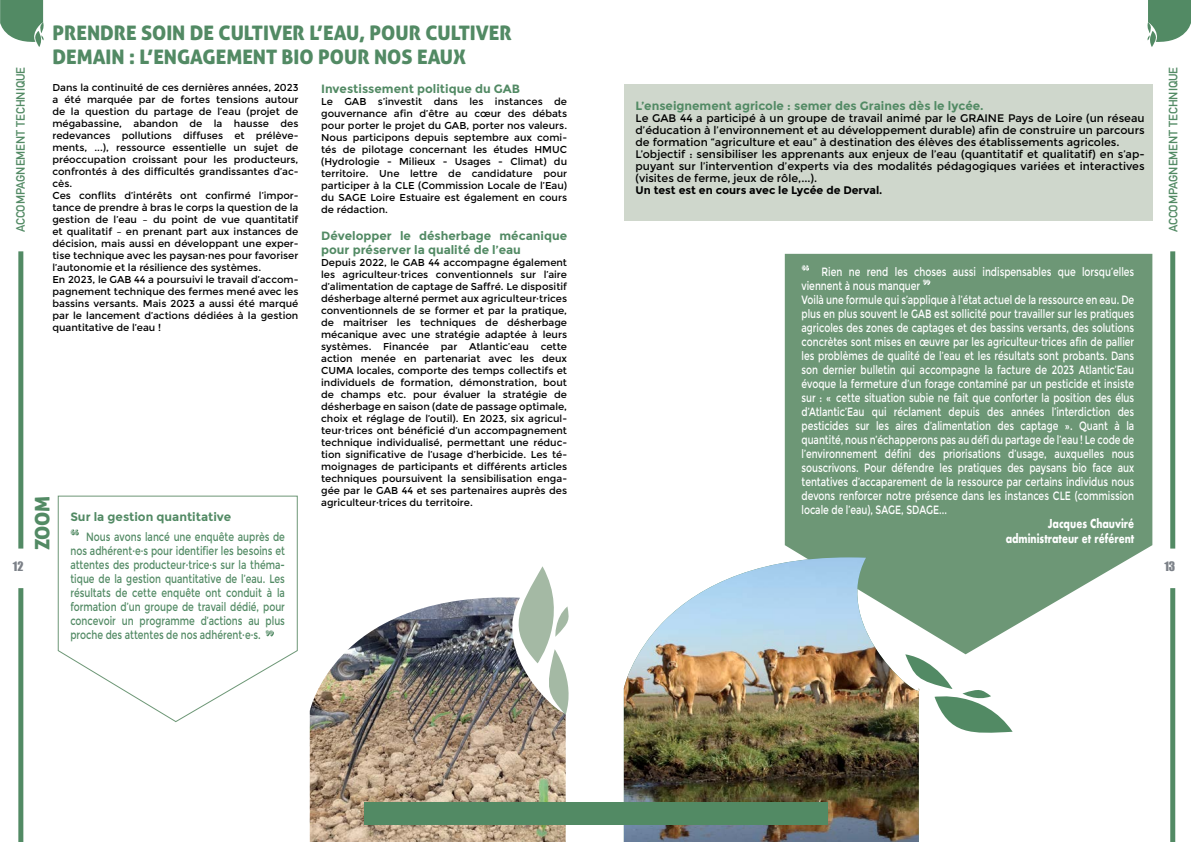
<style>
.page{position:relative;width:1191px;height:842px;background:#fff}
.page>*{position:absolute;margin:0;border:0;box-sizing:border-box;transform-origin:0 0}
.t1{font:20px/24px "Aller Display";color:#528a64}
.t2{font:12px/14px "Montserrat";color:#fff;scale:.77 1}
.t3{font:12px/14px "Montserrat";color:#528a64;text-align:justify;scale:.77 1}
.t4{font:700 12px/14.4px "Montserrat";color:#528a64}
.t5{font:700 12px "DIN Alternate";color:#528a64}
.t6{font:700 12px/14.4px "Futura";color:#fff;text-align:right;scale:.77 1}
.t7{font:12px "Impact";color:#7c8188}
.t8{font:11px/12px "Montserrat";color:#000}
.t9{font:700 11px "Montserrat";color:#000}
.t10{font:10px/12px "Montserrat";color:#000;text-align:justify}
</style>
<div class="page">
<svg style="left:785px;top:254px;width:367px;height:400px;fill:#6d9776"></svg>
<svg style="left:785px;top:550px;width:141px;height:104px;fill:#6d9776"></svg>
<img style="left:624px;top:557px;width:295px;height:285px">
<img style="left:310px;top:597px;width:256px;height:245px">
<svg style="left:505px;top:566px;width:64px;height:149px"></svg>
<div style="left:18px;top:251px;width:5px;height:298px;background:#528a64"></div>
<div style="left:18px;top:588px;width:5px;height:254px;background:#528a64"></div>
<svg style="left:801px;top:265px;width:8px;height:6px"></svg>
<svg style="left:922px;top:279px;width:8px;height:6px"></svg>
<div style="left:624px;top:85px;width:528px;height:136px;background:#cfd7cc"></div>
<div style="left:1170px;top:251px;width:5px;height:298px;background:#528a64"></div>
<div style="left:1170px;top:588px;width:5px;height:254px;background:#528a64"></div>
<div style="left:596px;top:802px;width:232px;height:22px;background:#528a64"></div>
<div style="left:364px;top:802px;width:231px;height:22px;background:#528a64"></div>
<svg style="left:57px;top:495px;width:241px;height:227px"></svg>
<svg style="left:70px;top:529px;width:9px;height:6px"></svg>
<svg style="left:265px;top:630px;width:9px;height:6px"></svg>
<svg style="left:1147px;top:0;width:44px;height:47px"></svg>
<svg style="left:0;top:0;width:44px;height:47px"></svg>
<svg style="left:905px;top:654px;width:107px;height:82px"></svg>
<h1 class="t1" style="left:52px;top:20px;width:461px">PRENDRE SOIN DE CULTIVER L’EAU, POUR CULTIVER<br>DEMAIN : L’ENGAGEMENT BIO POUR NOS EAUX</h1>
<p class="t10" style="left:52px;top:82px;width:247px;text-align:left">Dans la continuité de ces dernières années, 2023 a été marquée par de fortes tensions autour de la question du partage de l’eau (projet de mégabassine, abandon de la hausse des redevances pollutions diffuses et prélève&shy;ments, ...), ressource essentielle un sujet de préoccupation croissant pour les producteurs, confrontés à des difficultés grandissantes d’ac&shy;cès.<br>Ces conflits d’intérêts ont confirmé l’impor&shy;tance de prendre à bras le corps la question de la gestion de l’eau – du point de vue quantitatif et qualitatif – en prenant part aux instances de décision, mais aussi en développant une exper&shy;tise technique avec les paysan·nes pour favoriser l’autonomie et la résilience des systèmes.<br>En 2023, le GAB 44 a poursuivi le travail d’accom&shy;pagnement technique des fermes mené avec les bassins versants. Mais 2023 a aussi été marqué par le lancement d’actions dédiées à la gestion quantitative de l’eau !</p>
<p class="t4" style="left:321px;top:82px;width:200px">Investissement politique du GAB</p>
<p class="t5" style="left:11px;top:232px;width:167px;rotate:-90deg">ACCOMPAGNEMENT TECHNIQUE</p>
<p class="t5" style="left:1164px;top:232px;width:167px;rotate:-90deg">ACCOMPAGNEMENT TECHNIQUE</p>
<p class="t10" style="left:321px;top:96px;width:247px">Le GAB s’investit dans les instances de gouvernance afin d’être au cœur des débats pour porter le projet du GAB, porter nos valeurs.<br>Nous participons depuis septembre aux comi&shy;tés de pilotage concernant les études HMUC (Hydrologie - Milieux - Usages - Climat) du territoire. Une lettre de candidature pour participer à la CLE (Commission Locale de l’Eau) du SAGE Loire Estuaire est également en cours de rédaction.</p>
<p class="t4" style="left:321px;top:228px;width:247px">Développer le désherbage mécanique pour préserver la qualité de l’eau</p>
<p class="t10" style="left:321px;top:257px;width:247px">Depuis 2022, le GAB 44 accompagne également les agriculteur·trices conventionnels sur l’aire d’alimentation de captage de Saffré. Le dispositif désherbage alterné permet aux agriculteur·trices conventionnels de se former et par la pratique, de maitriser les techniques de désherbage mécanique avec une stratégie adaptée à leurs systèmes. Financée par Atlantic’eau cette action menée en partenariat avec les deux CUMA locales, comporte des temps collectifs et individuels de formation, démonstration, bout de champs etc. pour évaluer la stratégie de désherbage en saison (date de passage optimale, choix et réglage de l’outil). En 2023, six agricul&shy;teur·trices ont bénéficié d’un accompagnement technique individualisé, permettant une réduc&shy;tion significative de l’usage d’herbicide. Les té&shy;moignages de participants et différents articles techniques poursuivent la sensibilisation enga&shy;gée par le GAB 44 et ses partenaires auprès des agriculteur·trices du territoire.</p>
<p class="t2" style="left:801px;top:264px;width:434px;text-indent:20px">Rien ne rend les choses aussi indispensables que lorsqu’elles viennent à nous manquer<br>Voilà une formule qui s’applique à l’état actuel de la ressource en eau. De plus en plus souvent le GAB est sollicité pour travailler sur les pratiques agricoles des zones de captages et des bassins versants, des solutions concrètes sont mises en œuvre par les agriculteur·trices afin de pallier les problèmes de qualité de l’eau et les résultats sont probants. Dans son dernier bulletin qui accompagne la facture de 2023 Atlantic’Eau évoque la fermeture d’un forage contaminé par un pesticide et insiste sur : « cette situation subie ne fait que conforter la position des élus d’Atlantic’Eau qui réclament depuis des années l’interdiction des pesticides sur les aires d’alimentation des captage ». Quant à la quantité, nous n’échapperons pas au défi du partage de l’eau ! Le code de l’environnement défini des priorisations d’usage, auxquelles nous souscrivons. Pour défendre les pratiques des paysans bio face aux tentatives d’accaparement de la ressource par certains individus nous devons renforcer notre présence dans les instances CLE (commission locale de l’eau), SAGE, SDAGE...</p>
<p class="t6" style="left:1005px;top:517px;width:168px">Jacques Chauviré administrateur et référent</p>
<p class="t4" style="left:635px;top:99px;width:350px">L’enseignement agricole : semer des Graines dès le lycée.</p>
<p class="t8" style="left:635px;top:113px;width:510px">Le GAB 44 a participé à un groupe de travail animé par le GRAINE Pays de Loire (un réseau d’éducation à l’environnement et au développement durable) afin de construire un parcours de formation “agriculture et eau” à destination des élèves des établissements agricoles.<br>L’objectif : sensibiliser les apprenants aux enjeux de l’eau (quantitatif et qualitatif) en s’ap&shy;puyant sur l’intervention d’experts via des modalités pédagogiques variées et interactives (visites de ferme, jeux de rôle,...).</p>
<p class="t9" style="left:635px;top:184px;width:248px">Un test est en cours avec le Lycée de Derval.</p>
<h1 class="t1" style="left:30px;top:550px;width:56px;rotate:-90deg">ZOOM</h1>
<p class="t4" style="left:70px;top:510px;width:162px">Sur la gestion quantitative</p>
<p class="t3" style="left:70px;top:530px;width:280px;text-indent:16px">Nous avons lancé une enquête auprès de nos adhérent·e·s pour identifier les besoins et attentes des producteur·trice·s sur la théma&shy;tique de la gestion quantitative de l’eau. Les résultats de cette enquête ont conduit à la formation d’un groupe de travail dédié, pour concevoir un programme d’actions au plus proche des attentes de nos adhérent·e·s.</p>
<p class="t7" style="left:13px;top:557px;width:12px">12</p>
<p class="t7" style="left:1164px;top:557px;width:12px">13</p>
</div>
